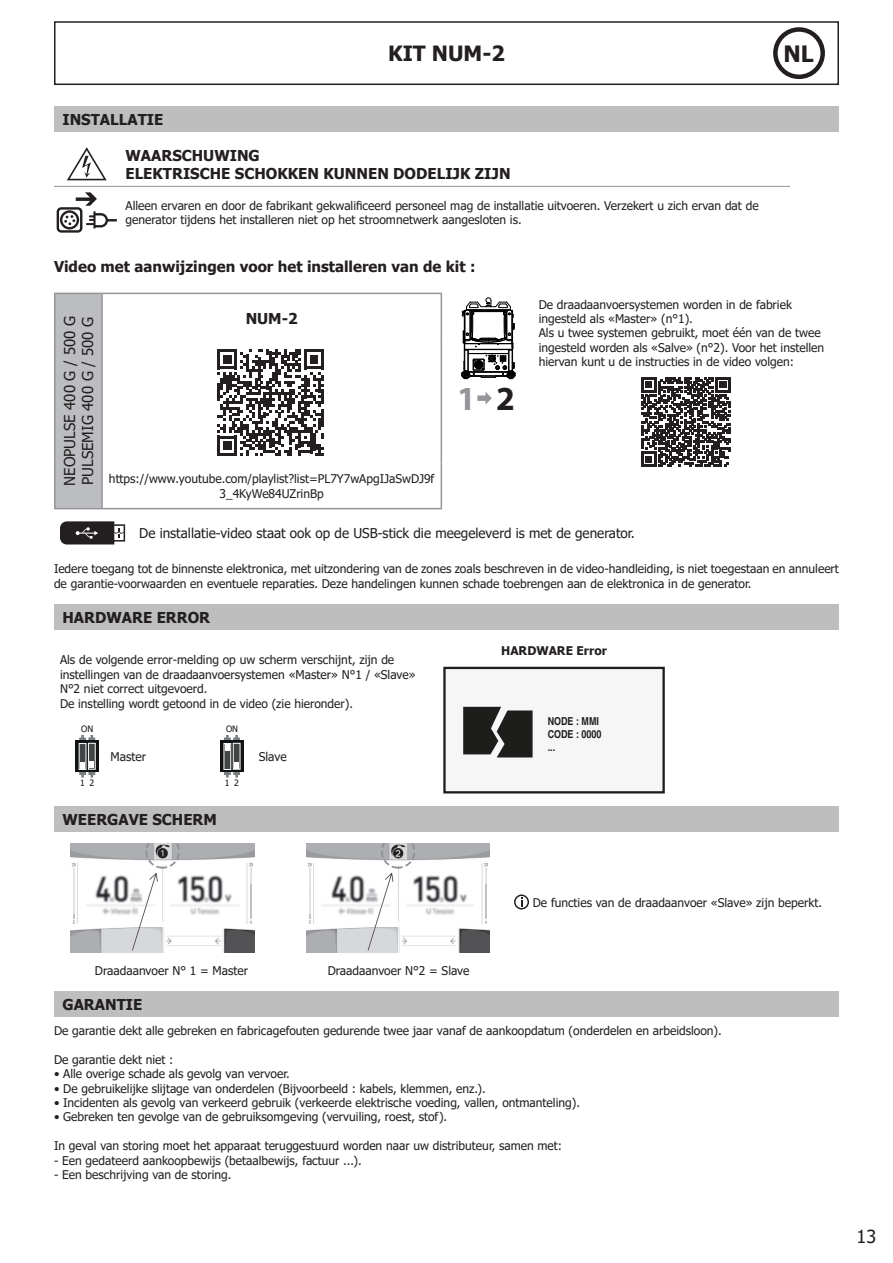
<style>
.page{position:relative;width:893px;height:1263px;background:#fff}
.page>*{position:absolute;margin:0;border:0;box-sizing:border-box;transform-origin:0 0}
.t1{font:700 33.75px "Myriad Pro";color:#939598}
.t2{font:700 22.5px "Tahoma";color:#231f20}
.t3{font:700 21px "Tahoma";color:#231f20}
.t4{font:18px "Tahoma";color:#231f20}
.t5{font:700 15px "Tahoma";color:#231f20}
.t6{font:15px "Tahoma";color:#231f20}
.t7{font:13.5px "Tahoma";color:#231f20}
.t8{font:12px/14.4px "Tahoma";color:#231f20}
.t9{font:700 12px "Tahoma";color:#231f20}
.t10{font:700 condensed 10.95px/13px "Helvetica";color:#1d1d1b}
.t11{font:8.7px "Tahoma";color:#111416}
.s1{color:#231f20}
</style>
<div class="page">
<div style="left:54px;top:21px;width:785px;height:64px;border:2px solid #231f20"></div>
<div style="left:773px;top:27px;width:52px;height:52px;border:4px solid #231f20;border-radius:50%"></div>
<div style="left:54px;top:106px;width:784px;height:26px;background:#bebebe"></div>
<hr style="left:54px;top:186px;width:65px;height:1px;background:#939598">
<hr style="left:119px;top:186px;width:671px;height:1px;background:#939598">
<svg style="left:67px;top:147px;width:40px;height:33px"></svg>
<svg style="left:57px;top:192px;width:60px;height:41px"></svg>
<div style="left:55px;top:293px;width:47px;height:216px;background:#bcbdc0"></div>
<hr style="left:54px;top:293px;width:48px;height:1px;background:#939598">
<hr style="left:54px;top:294px;width:2px;height:50px;background:#939598">
<hr style="left:102px;top:293px;width:340px;height:1px;background:#939598">
<hr style="left:101px;top:294px;width:2px;height:50px;background:#939598">
<hr style="left:441px;top:294px;width:1px;height:50px;background:#939598">
<hr style="left:54px;top:344px;width:2px;height:119px;background:#939598">
<hr style="left:101px;top:344px;width:2px;height:119px;background:#939598">
<hr style="left:441px;top:344px;width:1px;height:119px;background:#939598">
<hr style="left:54px;top:463px;width:2px;height:45px;background:#939598">
<hr style="left:101px;top:463px;width:2px;height:45px;background:#939598">
<hr style="left:441px;top:463px;width:1px;height:45px;background:#939598">
<hr style="left:54px;top:508px;width:48px;height:1px;background:#939598">
<hr style="left:102px;top:508px;width:340px;height:1px;background:#939598">
<svg style="left:461px;top:297px;width:55px;height:82px"></svg>
<svg style="left:477px;top:392px;width:15px;height:12px"></svg>
<svg style="left:641px;top:377px;width:90px;height:90px"></svg>
<svg style="left:217px;top:349px;width:107px;height:107px"></svg>
<svg style="left:60px;top:521px;width:65px;height:23px"></svg>
<div style="left:54px;top:604px;width:784px;height:26px;background:#bebebe"></div>
<svg style="left:79px;top:735px;width:16px;height:6px"></svg>
<svg style="left:76px;top:741px;width:23px;height:31px"></svg>
<div style="left:79px;top:743px;width:7px;height:26px;background:#424545"></div>
<div style="left:88px;top:743px;width:7px;height:26px;background:#424545"></div>
<div style="left:88px;top:743px;width:8px;height:26px;border:1px solid #fff"></div>
<svg style="left:79px;top:761px;width:16px;height:16px"></svg>
<svg style="left:221px;top:741px;width:23px;height:31px"></svg>
<div style="left:224px;top:743px;width:7px;height:26px;background:#424545"></div>
<div style="left:224px;top:743px;width:7px;height:27px;border:1px solid #fff"></div>
<div style="left:233px;top:743px;width:7px;height:26px;background:#424545"></div>
<div style="left:233px;top:743px;width:7px;height:26px;border:1px solid #fff"></div>
<svg style="left:224px;top:762px;width:16px;height:15px"></svg>
<svg style="left:224px;top:735px;width:16px;height:16px"></svg>
<div style="left:444px;top:668px;width:220px;height:124px;background:#f6f6f6"></div>
<div style="left:443px;top:667px;width:222px;height:126px;border:2px solid #1d1d1b"></div>
<svg style="left:463px;top:707px;width:70px;height:50px"></svg>
<div style="left:54px;top:806px;width:784px;height:26px;background:#bebebe"></div>
<img style="left:71px;top:843px;width:183px;height:110px">
<img style="left:306px;top:843px;width:184px;height:110px">
<svg style="left:514px;top:894px;width:15px;height:15px"></svg>
<div style="left:54px;top:992px;width:784px;height:25px;background:#bebebe"></div>
<p class="t3" style="left:388px;top:39px;width:118px">KIT NUM-2</p>
<p class="t2" style="left:783px;top:38px;width:32px">NL</p>
<p class="t5" style="left:63px;top:109px;width:102px">INSTALLATIE</p>
<p class="t5" style="left:125px;top:145px;width:136px">WAARSCHUWING</p>
<p class="t5" style="left:125px;top:163px;width:387px">ELEKTRISCHE SCHOKKEN KUNNEN DODELIJK ZIJN</p>
<p class="t8" style="left:125px;top:199px;width:635px">Alleen ervaren en door de fabrikant gekwalificeerd personeel mag de installatie uitvoeren. Verzekert u zich ervan dat de generator tijdens het installeren niet op het stroomnetwerk aangesloten is.</p>
<p class="t5" style="left:54px;top:256px;width:423px">Video met aanwijzingen voor het installeren van de kit :</p>
<p class="t8" style="left:539px;top:298px;width:255px">De draadaanvoersystemen worden in de fabriek ingesteld als «Master» (n°1).</p>
<p class="t8" style="left:539px;top:326px;width:287px">Als u twee systemen gebruikt, moet één van de twee ingesteld worden als «Salve» (n°2). Voor het instellen hiervan kunt u de instructies in de video volgen:</p>
<p class="t6" style="left:60px;top:486px;width:171px;rotate:-90deg">NEOPULSE 400 G / 500 G</p>
<p class="t6" style="left:78px;top:485px;width:169px;rotate:-90deg">PULSEMIG 400 G / 500 G</p>
<p class="t5" style="left:246px;top:308px;width:54px">NUM-2</p>
<p class="t1" style="left:457px;top:376px;width:59px">1 <span class="s1">2</span></p>
<p class="t8" style="left:109px;top:473px;width:327px;text-align:center">https://www.youtube.com/playlist?list=PL7Y7wApgIJaSwDJ9f<br>3_4KyWe84UZrinBp</p>
<p class="t7" style="left:139px;top:524px;width:497px">De installatie-video staat ook op de USB-stick die meegeleverd is met de generator.</p>
<p class="t8" style="left:54px;top:562px;width:786px">Iedere toegang tot de binnenste elektronica, met uitzondering van de zones zoals beschreven in de video-handleiding, is niet toegestaan en annuleert de garantie-voorwaarden en eventuele reparaties. Deze handelingen kunnen schade toebrengen aan de elektronica in de generator.</p>
<p class="t5" style="left:63px;top:607px;width:149px">HARDWARE ERROR</p>
<p class="t8" style="left:60px;top:653px;width:357px">Als de volgende error-melding op uw scherm verschijnt, zijn de instellingen van de draadaanvoersystemen «Master» N°1 / «Slave»<br>N°2 niet correct uitgevoerd.</p>
<p class="t8" style="left:60px;top:697px;width:295px">De instelling wordt getoond in de video (zie hieronder).</p>
<p class="t9" style="left:501px;top:642px;width:107px">HARDWARE Error</p>
<p class="t11" style="left:81px;top:723px;width:14px">ON</p>
<p class="t8" style="left:111px;top:750px;width:37px">Master</p>
<p class="t11" style="left:226px;top:723px;width:14px">ON</p>
<p class="t8" style="left:259px;top:750px;width:29px">Slave</p>
<p class="t10" style="left:548px;top:714px;width:55px">NODE : MMI<br>CODE : 0000 ...</p>
<p class="t11" style="left:80px;top:777px;width:16px">1 2</p>
<p class="t11" style="left:225px;top:777px;width:16px">1 2</p>
<p class="t5" style="left:63px;top:809px;width:156px">WEERGAVE SCHERM</p>
<p class="t8" style="left:533px;top:896px;width:291px">De functies van de draadaanvoer «Slave» zijn beperkt.</p>
<p class="t8" style="left:95px;top:964px;width:155px">Draadaanvoer N° 1 = Master</p>
<p class="t8" style="left:328px;top:964px;width:143px">Draadaanvoer N°2 = Slave</p>
<p class="t5" style="left:63px;top:994px;width:81px">GARANTIE</p>
<p class="t8" style="left:54px;top:1024px;width:669px">De garantie dekt alle gebreken en fabricagefouten gedurende twee jaar vanaf de aankoopdatum (onderdelen en arbeidsloon).</p>
<p class="t8" style="left:54px;top:1053px;width:121px">De garantie dekt niet :</p>
<p class="t8" style="left:54px;top:1067px;width:237px">• Alle overige schade als gevolg van vervoer.</p>
<p class="t8" style="left:54px;top:1082px;width:433px">• De gebruikelijke slijtage van onderdelen (Bijvoorbeeld : kabels, klemmen, enz.).</p>
<p class="t8" style="left:54px;top:1096px;width:527px">• Incidenten als gevolg van verkeerd gebruik (verkeerde elektrische voeding, vallen, ontmanteling).</p>
<p class="t8" style="left:54px;top:1110px;width:395px">• Gebreken ten gevolge van de gebruiksomgeving (vervuiling, roest, stof).</p>
<p class="t8" style="left:54px;top:1139px;width:510px">In geval van storing moet het apparaat teruggestuurd worden naar uw distributeur, samen met:</p>
<p class="t8" style="left:54px;top:1154px;width:309px">- Een gedateerd aankoopbewijs (betaalbewijs, factuur ...).</p>
<p class="t8" style="left:54px;top:1168px;width:179px">- Een beschrijving van de storing.</p>
<p class="t4" style="left:856px;top:1224px;width:21px">13</p>
</div>
